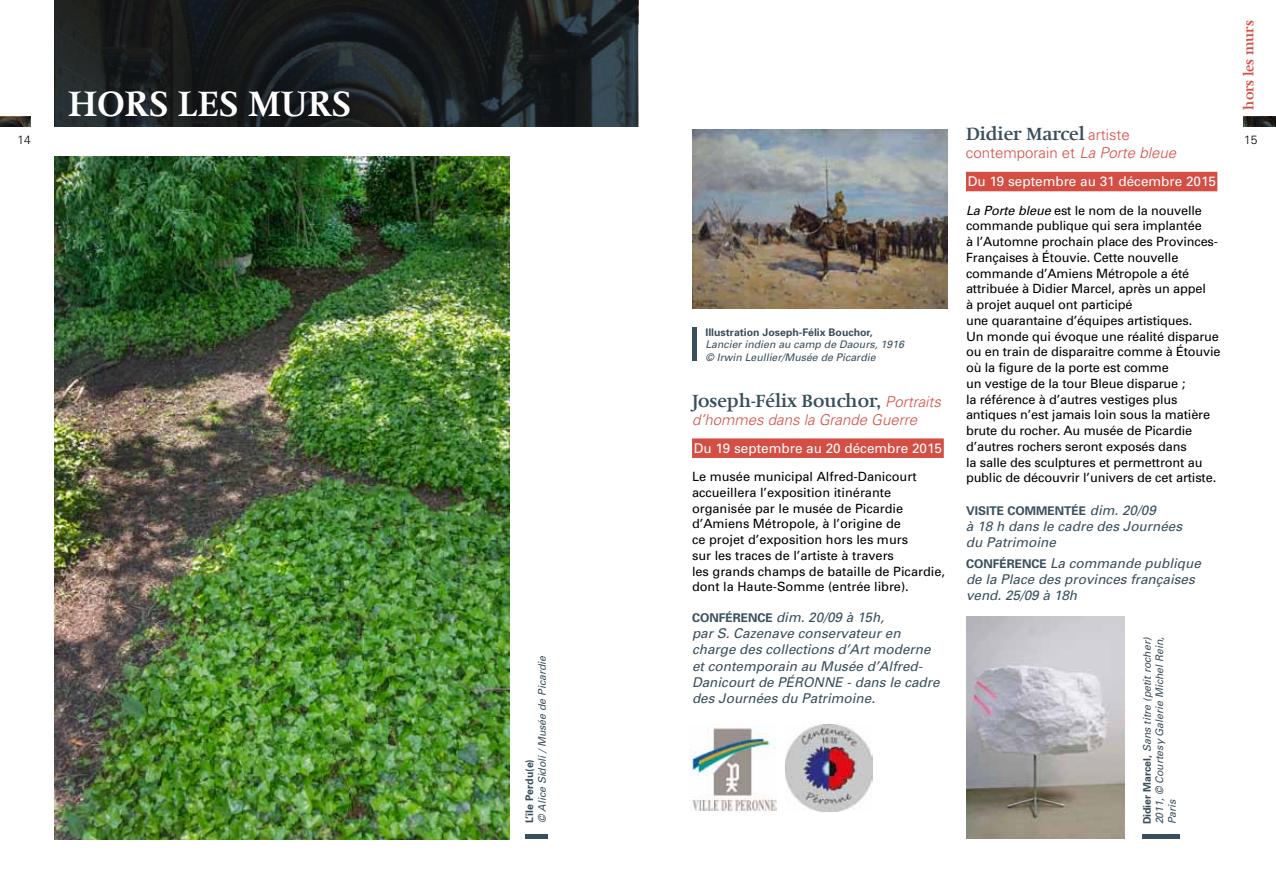
<style>
.page{position:relative;width:1276px;height:893px;background:#fff}
.page>*{position:absolute;margin:0;border:0;box-sizing:border-box;transform-origin:0 0}
.t1{font:700 36px "Hollander Com";color:#fff}
.t2{font:700 18px "Hollander Com";color:#3a4f5d}
.t3{font:italic 300 15px "Univers";color:#d54e44}
.t4{font:300 15px "Univers";color:#d54e44}
.t5{font:italic 13.5px/16.2px "Univers";color:#3a4f5d}
.t6{font:13.5px "Univers";color:#fff}
.t7{font:700 13.5px "Hollander Com";color:#d54e44}
.t8{font:12.75px/15.8px "Univers";letter-spacing:-.01em;color:#000}
.t9{font:700 12px "Univers";color:#3a4f5d}
.t10{font:300 12px "Univers";color:#000}
.t11{font:italic 10.5px/12.6px "Univers";color:#3a4f5d}
.t12{font:700 10.5px "Univers";color:#3a4f5d}
.s1{font-family:"Univers";font-weight:300;font-size:15px;color:#d54e44}
.s2{font-style:italic}
.s3{font-family:"Univers";font-weight:300;font-style:italic;font-size:15px;color:#d54e44}
.s4{font-weight:700;font-style:normal;font-size:12px}
.s5{font-weight:700;font-style:normal}
</style>
<div class="page">
<img style="left:0;top:117px;width:31px;height:9px">
<img style="left:1243px;top:117px;width:33px;height:9px">
<hr style="left:525px;top:835px;width:22px;height:4px;background:#3a4f5d">
<img style="left:54px;top:156px;width:455px;height:683px">
<div style="left:692px;top:438px;width:252px;height:20px;background:#d54e44"></div>
<div style="left:966px;top:172px;width:251px;height:19px;background:#d54e44"></div>
<img style="left:692px;top:130px;width:256px;height:178px">
<img style="left:966px;top:617px;width:158px;height:222px">
<hr style="left:1142px;top:835px;width:37px;height:4px;background:#3a4f5d">
<hr style="left:692px;top:327px;width:4px;height:34px;background:#3a4f5d">
<img style="left:689px;top:724px;width:88px;height:87px">
<img style="left:785px;top:724px;width:87px;height:87px">
<img style="left:55px;top:0;width:584px;height:126px">
<h1 class="t1" style="left:68px;top:80px;width:285px">HORS LES MURS</h1>
<p class="t7" style="left:1240px;top:110px;width:91px;rotate:-90deg">hors les murs</p>
<h2 class="t2" style="left:966px;top:122px;width:165px">Didier Marcel <span class="s1">artiste</span></h2>
<p class="t4" style="left:966px;top:144px;width:212px">contemporain et <span class="s2">La Porte bleue</span></p>
<p class="t6" style="left:967px;top:173px;width:250px">Du 19 septembre au 31 décembre 2015</p>
<p class="t8" style="left:966px;top:202px;width:256px"><span class="s2">La Porte bleue</span> est le nom de la nouvelle commande publique qui sera implantée<br>à l’Automne prochain place des Provinces-Françaises à Étouvie. Cette nouvelle commande d’Amiens Métropole a été attribuée à Didier Marcel, après un appel<br>à projet auquel ont participé<br>une quarantaine d’équipes artistiques.<br>Un monde qui évoque une réalité disparue ou en train de disparaitre comme à Étouvie où la figure de la porte est comme<br>un vestige de la tour Bleue disparue ;<br>la référence à d’autres vestiges plus antiques n’est jamais loin sous la matière brute du rocher. Au musée de Picardie d’autres rochers seront exposés dans<br>la salle des sculptures et permettront au public de découvrir l’univers de cet artiste.</p>
<p class="t9" style="left:966px;top:503px;width:16px">VISITE</p>
<p class="t9" style="left:1007px;top:503px;width:28px">COMMENT</p>
<p class="t10" style="left:18px;top:132px;width:15px">14</p>
<p class="t10" style="left:1244px;top:132px;width:15px">15</p>
<p class="t12" style="left:705px;top:326px;width:169px">ILLUSTRATION JOSEPH-FÉLIX BOUCHOR,</p>
<p class="t11" style="left:705px;top:338px;width:200px">Lancier indien au camp de Daours, 1916 © Irwin Leullier/Musée de Picardie</p>
<h2 class="t2" style="left:692px;top:389px;width:250px">Joseph-Félix Bouchor, <span class="s3">Portraits</span></h2>
<p class="t3" style="left:692px;top:410px;width:227px">d’hommes dans la Grande Guerre</p>
<p class="t6" style="left:693px;top:440px;width:250px">Du 19 septembre au 20 décembre 2015</p>
<p class="t8" style="left:692px;top:469px;width:254px">Le musée municipal Alfred-Danicourt accueillera l’exposition itinérante organisée par le musée de Picardie d’Amiens Métropole, à l’origine de<br>ce projet d’exposition hors les murs<br>sur les traces de l’artiste à travers<br>les grands champs de bataille de Picardie, dont la Haute-Somme (entrée libre).</p>
<p class="t9" style="left:692px;top:611px;width:50px">CONFÉRENCE</p>
<p class="t5" style="left:966px;top:502px;width:218px;text-indent:105px"><span class="s4">ÉE</span> dim. 20/09<br>à 18 h dans le cadre des Journées du Patrimoine</p>
<p class="t9" style="left:966px;top:556px;width:50px">CONFÉRENCE</p>
<p class="t5" style="left:966px;top:555px;width:236px;text-indent:84px">La commande publique de la Place des provinces françaises vend. 25/09 à 18h</p>
<p class="t5" style="left:692px;top:609px;width:249px;text-indent:84px">dim. 20/09 à 15h,<br>par S. Cazenave conservateur en charge des collections d’Art moderne et contemporain au Musée d’Alfred-<br>Danicourt de PÉRONNE - dans le cadre des Journées du Patrimoine.</p>
<p class="t11" style="left:1140px;top:824px;width:189px;text-align:justify;rotate:-90deg"><span class="s5">DIDIER MARCEL,</span> Sans titre (petit rocher)<br>2011, © Courtesy Galerie Michel Rein, Paris</p>
<p class="t11" style="left:536px;top:823px;width:169px;rotate:-90deg">© Alice Sidoli /Musée de Picardie</p>
<p class="t12" style="left:523px;top:823px;width:66px;rotate:-90deg">L’ÎLE PERDU(E)</p>
</div>
